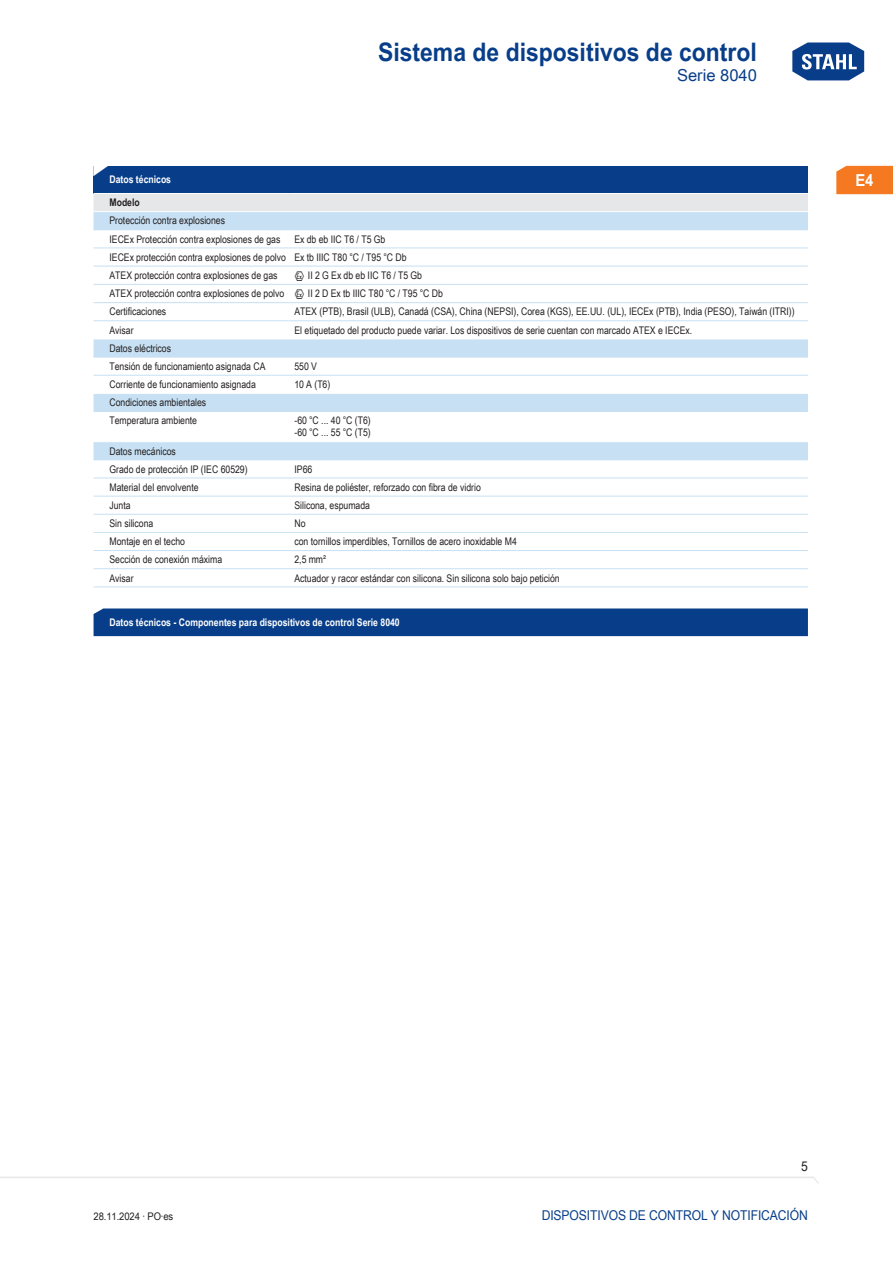
<style>
.page{position:relative;width:893px;height:1263px;background:#fff}
.page>*{position:absolute;margin:0;border:0;box-sizing:border-box;transform-origin:0 0}
.t1{font:700 25.5px "Arial Unicode MS";color:#083e89;scale:.9 1}
.TabHeader1stColumn{font:700 24px "Arial Unicode MS";color:#fff;scale:1.45 1}
.t2{font:16.5px "Arial Unicode MS";color:#083e89}
.t3{font:700 16.5px "Arial Unicode MS";color:#fff;scale:.9 1}
.t4{font:13.5px "Arial Unicode MS";letter-spacing:-.01em;color:#083e89;scale:.9 1}
.t5{font:13.5px "Arial Unicode MS";color:#231f20;scale:.9 1}
.TabBodyLeft{font:10.5px/12px "Arial Unicode MS";color:#231f20;scale:.83 1}
.TabBody1stColumn{font:10.5px "Arial Unicode MS";color:#231f20;scale:.83 1}
.TabHeader1stColumn-2{font:700 10.5px "Arial Unicode MS";color:#fff;scale:.83 1}
.TabBodyLeft-2{font:10.5px "Arial Unicode MS";color:#231f20;scale:.9 1}
.TabHeaderLeft1stColu{font:700 10.5px "Arial Unicode MS";color:#231f20;scale:.83 1}
.s1{font-family:"STAHL Sonderzeichen"}
</style>
<div class="page">
<svg style="left:792px;top:42px;width:73px;height:39px"></svg>
<svg style="left:0;top:1176px;width:818px;height:7px"></svg>
<div style="left:836px;top:166px;width:57px;height:28px;background:#f47921"></div>
<div style="left:94px;top:166px;width:714px;height:27px;background:#083e89"></div>
<div style="left:94px;top:194px;width:714px;height:17px;background:#e6e7e9"></div>
<svg style="left:94px;top:212px;width:714px;height:247px"></svg>
<hr style="left:94px;top:229px;width:195px;height:1px;background:#c7e0f3">
<hr style="left:289px;top:229px;width:519px;height:1px;background:#c7e0f3">
<hr style="left:94px;top:248px;width:195px;height:1px;background:#c7e0f3">
<hr style="left:289px;top:248px;width:519px;height:1px;background:#c7e0f3">
<hr style="left:94px;top:266px;width:195px;height:1px;background:#c7e0f3">
<hr style="left:289px;top:266px;width:519px;height:1px;background:#c7e0f3">
<hr style="left:94px;top:284px;width:195px;height:1px;background:#c7e0f3">
<hr style="left:289px;top:284px;width:519px;height:1px;background:#c7e0f3">
<hr style="left:94px;top:302px;width:195px;height:1px;background:#c7e0f3">
<hr style="left:289px;top:302px;width:519px;height:1px;background:#c7e0f3">
<hr style="left:94px;top:320px;width:195px;height:1px;background:#c7e0f3">
<hr style="left:289px;top:320px;width:519px;height:1px;background:#c7e0f3">
<hr style="left:94px;top:339px;width:195px;height:1px;background:#fff">
<hr style="left:289px;top:339px;width:519px;height:1px;background:#fff">
<hr style="left:94px;top:357px;width:195px;height:1px;background:#c7e0f3">
<hr style="left:289px;top:357px;width:519px;height:1px;background:#c7e0f3">
<hr style="left:94px;top:375px;width:195px;height:1px;background:#c7e0f3">
<hr style="left:289px;top:375px;width:519px;height:1px;background:#c7e0f3">
<hr style="left:94px;top:393px;width:195px;height:1px;background:#fff">
<hr style="left:289px;top:393px;width:519px;height:1px;background:#fff">
<hr style="left:94px;top:411px;width:195px;height:1px;background:#c7e0f3">
<hr style="left:289px;top:411px;width:519px;height:1px;background:#c7e0f3">
<hr style="left:94px;top:441px;width:195px;height:1px;background:#fff">
<hr style="left:289px;top:441px;width:519px;height:1px;background:#fff">
<hr style="left:94px;top:459px;width:195px;height:1px;background:#c7e0f3">
<hr style="left:289px;top:459px;width:519px;height:1px;background:#c7e0f3">
<hr style="left:94px;top:478px;width:195px;height:1px;background:#c7e0f3">
<hr style="left:289px;top:478px;width:519px;height:1px;background:#c7e0f3">
<hr style="left:94px;top:496px;width:195px;height:1px;background:#c7e0f3">
<hr style="left:289px;top:496px;width:519px;height:1px;background:#c7e0f3">
<hr style="left:94px;top:514px;width:195px;height:1px;background:#c7e0f3">
<hr style="left:289px;top:514px;width:519px;height:1px;background:#c7e0f3">
<hr style="left:94px;top:532px;width:195px;height:1px;background:#c7e0f3">
<hr style="left:289px;top:532px;width:519px;height:1px;background:#c7e0f3">
<hr style="left:94px;top:550px;width:195px;height:1px;background:#c7e0f3">
<hr style="left:289px;top:550px;width:519px;height:1px;background:#c7e0f3">
<hr style="left:94px;top:568px;width:195px;height:1px;background:#c7e0f3">
<hr style="left:94px;top:586px;width:195px;height:1px;background:#c7e0f3">
<hr style="left:289px;top:568px;width:519px;height:1px;background:#c7e0f3">
<hr style="left:289px;top:586px;width:519px;height:1px;background:#c7e0f3">
<div style="left:94px;top:608px;width:714px;height:28px;background:#083e89"></div>
<h1 class="t1" style="left:378px;top:33px;width:422px">Sistema de dispositivos de control</h1>
<h3 class="t2" style="left:677px;top:63px;width:81px">Serie 8040</h3>
<p class="TabHeader1stColumn" style="left:90px;top:154px;width:16px">◤</p>
<p class="TabHeader1stColumn-2" style="left:109px;top:172px;width:76px">Datos técnicos</p>
<p class="TabHeaderLeft1stColu" style="left:109px;top:195px;width:38px">Modelo</p>
<p class="TabBody1stColumn" style="left:109px;top:213px;width:141px">Protección contra explosiones</p>
<p class="TabBody1stColumn" style="left:109px;top:231px;width:7px">IECE</p>
<p class="TabBody1stColumn" style="left:130px;top:231px;width:183px">x Protección contra explosiones de gas</p>
<p class="TabBodyLeft" style="left:294px;top:233px;width:111px">Ex db eb IIC T6 / T5 Gb</p>
<p class="TabBody1stColumn" style="left:109px;top:249px;width:7px">IECE</p>
<p class="TabBody1stColumn" style="left:130px;top:249px;width:190px">x protección contra explosiones de polvo</p>
<p class="TabBodyLeft" style="left:294px;top:251px;width:137px">Ex tb IIIC T80 °C / T95 °C Db</p>
<p class="TabBody1stColumn" style="left:109px;top:268px;width:204px">ATEX protección contra explosiones de gas</p>
<p class="TabBodyLeft" style="left:294px;top:269px;width:155px"><span class="s1">E</span>II 2G Exdb eb IIC T6/ T5Gb</p>
<p class="TabBody1stColumn" style="left:109px;top:286px;width:212px">ATEX protección contra explosiones de polvo</p>
<p class="TabBodyLeft" style="left:294px;top:287px;width:180px"><span class="s1">E</span> II 2 D Ex tb IIIC T80 °C / T95 °C Db</p>
<p class="TabBody1stColumn" style="left:109px;top:304px;width:70px">Certificaciones</p>
<p class="TabBodyLeft" style="left:294px;top:306px;width:604px">ATEX (PTB), Brasil (ULB), Canadá (CSA), China (NEPSI), Corea (KGS), EE.UU. (UL), IECEx (PTB), India (PESO), Taiwán (ITRI))</p>
<p class="TabBody1stColumn" style="left:109px;top:322px;width:31px">Avisar</p>
<p class="TabBodyLeft" style="left:294px;top:324px;width:454px">El etiquetado del producto puede variar. Los dispositivos de serie cuentan con marcado ATEX e IECE</p>
<p class="TabBodyLeft" style="left:685px;top:324px;width:10px">x.</p>
<p class="TabBody1stColumn" style="left:109px;top:340px;width:76px">Datos eléctricos</p>
<p class="TabBody1stColumn" style="left:109px;top:359px;width:182px">Tensión de funcionamiento asignada CA</p>
<p class="TabBodyLeft" style="left:294px;top:360px;width:24px">550 V</p>
<p class="TabBody1stColumn" style="left:109px;top:377px;width:178px">Corriente de funcionamiento asignada</p>
<p class="TabBodyLeft" style="left:294px;top:378px;width:45px">10 A (T6)</p>
<p class="TabBody1stColumn" style="left:109px;top:395px;width:118px">Condiciones ambientales</p>
<p class="TabBody1stColumn" style="left:109px;top:413px;width:107px">Temperatura ambiente</p>
<p class="TabBodyLeft" style="left:294px;top:414px;width:93px">-60 °C ... 40 °C (T6) -60 °C ... 55 °C (T5)</p>
<p class="TabBody1stColumn" style="left:109px;top:443px;width:82px">Datos mecánicos</p>
<p class="TabBody1stColumn" style="left:109px;top:461px;width:168px">Grado de protección I P (IEC 60529)</p>
<p class="TabBodyLeft" style="left:294px;top:463px;width:23px">I P66</p>
<p class="TabBody1stColumn" style="left:109px;top:479px;width:109px">Material del envolvente</p>
<p class="TabBodyLeft" style="left:294px;top:481px;width:226px">Resina de poliéster, reforzado con fibra de vidrio</p>
<p class="TabBody1stColumn" style="left:109px;top:498px;width:27px">Junta</p>
<p class="TabBodyLeft" style="left:294px;top:499px;width:93px">Silicona, espumada</p>
<p class="TabBody1stColumn" style="left:109px;top:516px;width:54px">Sin silicona</p>
<p class="TabBodyLeft" style="left:294px;top:517px;width:15px">No</p>
<p class="TabBody1stColumn" style="left:109px;top:534px;width:93px">Montaje en el techo</p>
<p class="TabBodyLeft" style="left:294px;top:535px;width:269px">con tornillos imperdibles, Tornillos de acero inoxidable M4</p>
<p class="TabBody1stColumn" style="left:109px;top:552px;width:137px">Sección de conexión máxima</p>
<p class="TabBodyLeft" style="left:294px;top:553px;width:39px">2,5 mm²</p>
<p class="TabBody1stColumn" style="left:109px;top:570px;width:31px">Avisar</p>
<p class="TabBodyLeft" style="left:294px;top:572px;width:321px">Actuador y racor estándar con silicona. Sin silicona solo bajo petición</p>
<p class="TabHeader1stColumn-2" style="left:109px;top:615px;width:351px">Datos técnicos - Componentes para dispositivos de control Serie 8040</p>
<h3 class="t3" style="left:855px;top:168px;width:22px">E4</h3>
<p class="t5" style="left:801px;top:1157px;width:9px">5</p>
<p class="TabBodyLeft-2" style="left:94px;top:1208px;width:90px">28.11.2024 · PO·es</p>
<p class="t4" style="left:542px;top:1205px;width:24px">Dispos</p>
<p class="t4" style="left:587px;top:1205px;width:247px">itivos de control y notificación</p>
</div>
